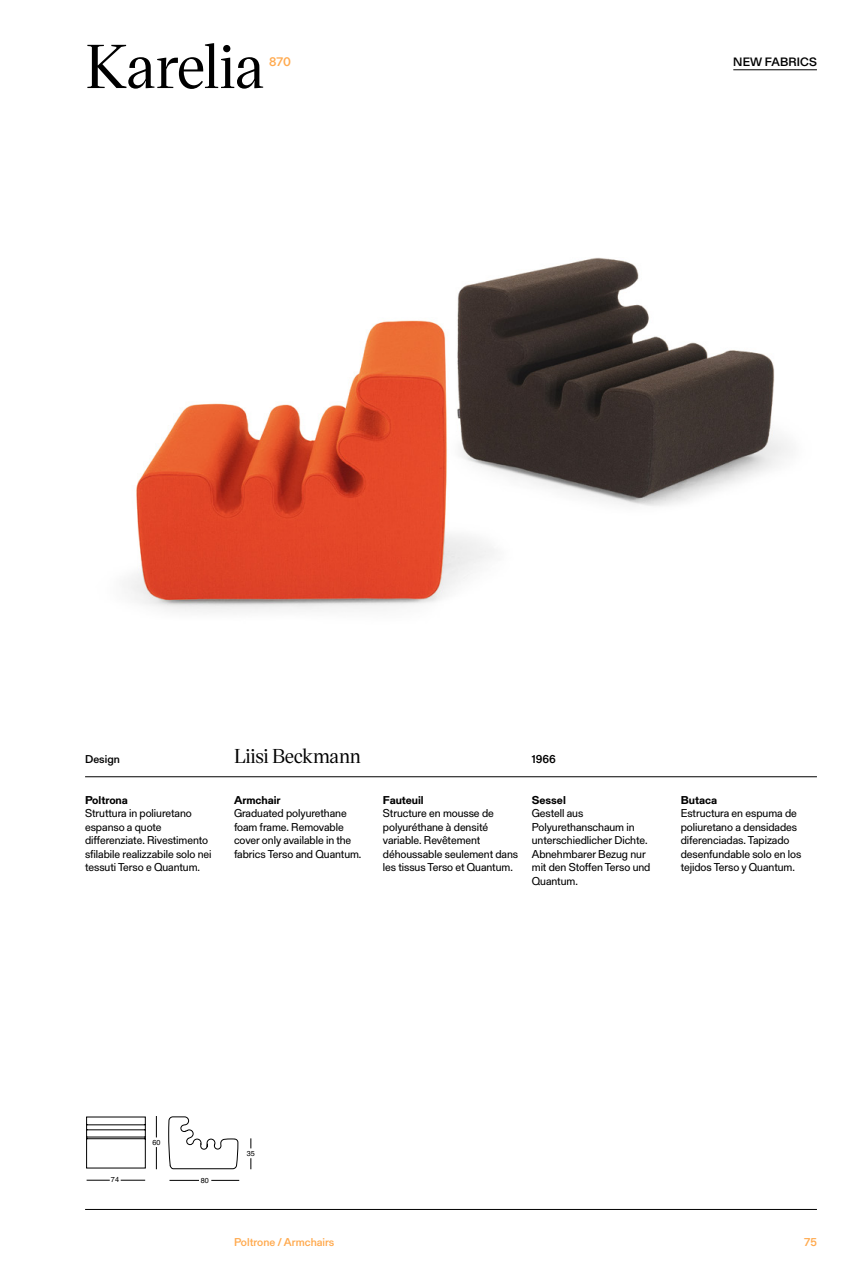
<style>
.page{position:relative;width:851px;height:1276px;background:#fff}
.page>*{position:absolute;margin:0;border:0;box-sizing:border-box;transform-origin:0 0}
.t1{font:500 60px "Victor Serif 50";letter-spacing:-.025em;color:#000}
.t2{font:500 19.5px "Victor Serif 50";letter-spacing:-.015em;color:#000}
.t3{font:500 12.3px "Gerstner Programm FSL";color:#ffaa4f}
.t4{font:500 12px "Gerstner Programm FSL";letter-spacing:.01em;color:#000}
.t5{font:11.25px/13.5px "Gerstner Programm FSL";letter-spacing:-.005em;color:#000}
.t6{font:700 11.25px "Gerstner Programm FSL";letter-spacing:-.005em;color:#000}
.t7{font:500 11.25px "Gerstner Programm FSL";color:#ffaa4f}
.t8{font:500 11.25px "Gerstner Programm FSL";color:#000}
.t9{font:7.2px "Helvetica";color:#000}
</style>
<div class="page">
<img style="left:128px;top:257px;width:662px;height:355px">
<hr style="left:85px;top:1209px;width:731px;height:1px;background:#000">
<hr style="left:85px;top:776px;width:731px;height:1px;background:#000">
<svg style="left:121px;top:1180px;width:24px;height:1px"></svg>
<svg style="left:87px;top:1180px;width:23px;height:1px"></svg>
<svg style="left:156px;top:1147px;width:1px;height:22px"></svg>
<svg style="left:156px;top:1116px;width:1px;height:21px"></svg>
<svg style="left:168px;top:1116px;width:71px;height:65px"></svg>
<svg style="left:88px;top:1124px;width:56px;height:16px"></svg>
<div style="left:86px;top:1116px;width:60px;height:52px;border:1px solid #000"></div>
<hr style="left:733px;top:70px;width:83px;height:1px;background:#000">
<h1 class="t1" style="left:85px;top:26px;width:181px">Karelia</h1>
<p class="t3" style="left:269px;top:53px;width:24px">870</p>
<p class="t4" style="left:733px;top:53px;width:85px">NEW FABRICS</p>
<p class="t8" style="left:85px;top:751px;width:36px">Design</p>
<h2 class="t2" style="left:234px;top:743px;width:129px">Liisi Beckmann</h2>
<p class="t6" style="left:85px;top:792px;width:44px">Poltrona</p>
<p class="t5" style="left:85px;top:806px;width:128px">Struttura in poliuretano espanso a quote differenziate. Rivestimento sfilabile realizzabile solo nei tessuti Terso e Quantum.</p>
<p class="t6" style="left:234px;top:792px;width:48px">Armchair</p>
<p class="t5" style="left:234px;top:806px;width:129px">Graduated polyurethane foam frame. Removable cover only available in the fabrics Terso and Quantum.</p>
<p class="t6" style="left:383px;top:792px;width:42px">Fauteuil</p>
<p class="t5" style="left:383px;top:806px;width:137px">Structure en mousse de polyuréthane à densité variable. Revêtement déhoussable seulement dans les tissus Terso et Quantum.</p>
<p class="t8" style="left:531px;top:751px;width:26px">1966</p>
<p class="t6" style="left:531px;top:792px;width:35px">Sessel</p>
<p class="t5" style="left:531px;top:806px;width:120px">Gestell aus<br>Polyurethanschaum in unterschiedlicher Dichte.<br>Abnehmbarer Bezug nur mit den Stoffen Terso und<br>Quantum.</p>
<p class="t6" style="left:680px;top:792px;width:38px">Butaca</p>
<p class="t5" style="left:680px;top:806px;width:122px">Estructura en espuma de poliuretano a densidades diferenciadas. Tapizado desenfundable solo en los tejidos Terso y Quantum.</p>
<p class="t9" style="left:152px;top:1136px;width:10px">60</p>
<p class="t9" style="left:111px;top:1174px;width:10px">74</p>
<p class="t9" style="left:201px;top:1174px;width:10px">80</p>
<p class="t9" style="left:247px;top:1147px;width:10px">35</p>
<p class="t7" style="left:234px;top:1234px;width:102px">Poltrone / Armchairs</p>
<p class="t7" style="left:804px;top:1234px;width:14px">75</p>
</div>
